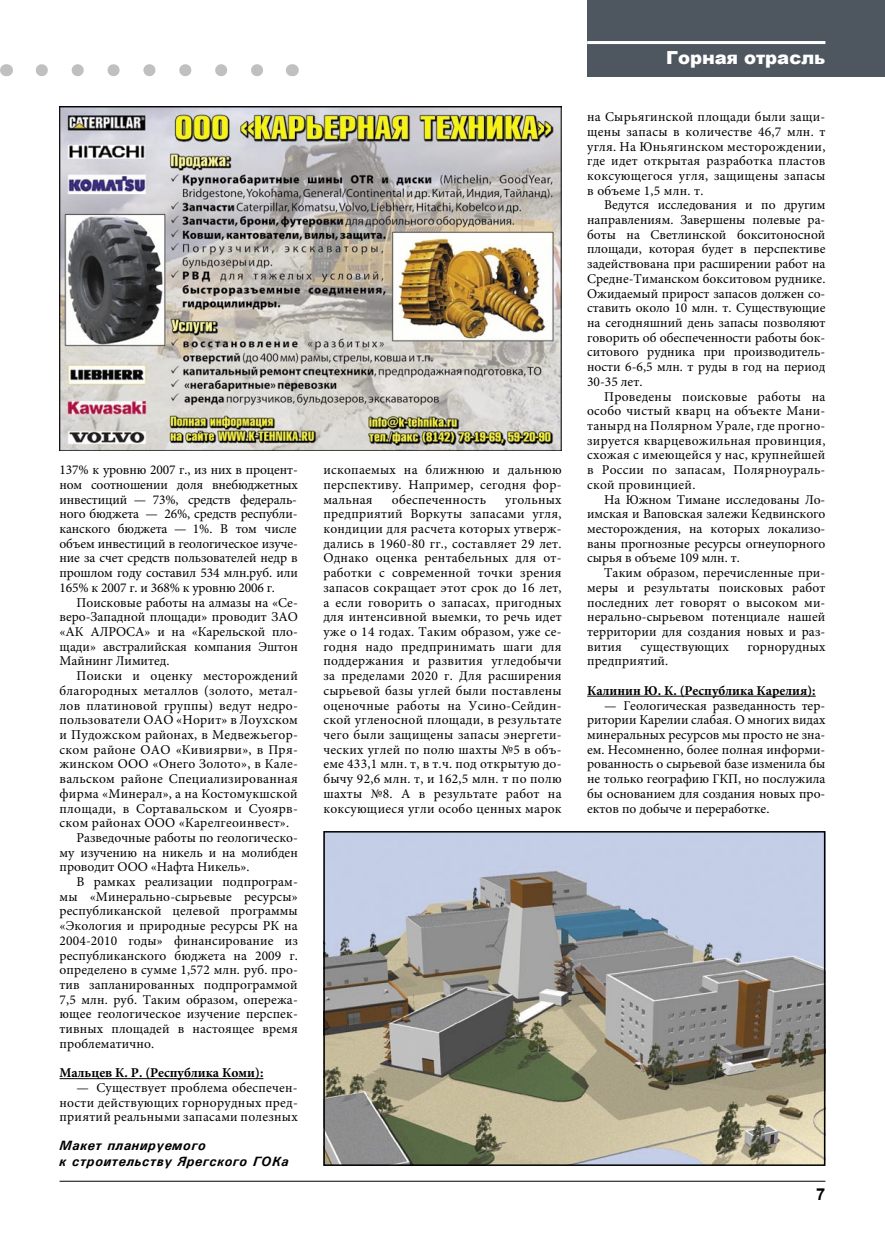
<style>
.page{position:relative;width:885px;height:1234px;background:#fff}
.page>*{position:absolute;margin:0;border:0;box-sizing:border-box;transform-origin:0 0}
.t1{font:900 18px "Arial";color:#fff}
.t2{font:700 16.5px "Arial";color:#000}
.PV_osn_M-9{font:13.5px/14.7px "Minion Pro";letter-spacing:.01em;color:#000;text-align:justify}
.PV_osn_M-9-2{font:700 13.5px "Minion Pro";color:#000}
.PV_news_Un{font:italic 700 13.5px "Univers Cyr";letter-spacing:.05em;color:#000}
</style>
<div class="page">
<hr style="left:60px;top:1180px;width:765px;height:1px;background:#000">
<div style="left:587px;top:0;width:297px;height:77px;background:#4e5760"></div>
<hr style="left:587px;top:41px;width:238px;height:3px;background:#fff">
<svg style="left:42px;top:64px;width:221px;height:12px"></svg>
<svg style="left:6px;top:64px;width:1px;height:12px"></svg>
<svg style="left:292px;top:64px;width:1px;height:12px"></svg>
<hr style="left:60px;top:1078px;width:203px;height:1px;background:#000">
<hr style="left:587px;top:695px;width:228px;height:1px;background:#000">
<img style="left:60px;top:106px;width:501px;height:344px">
<img style="left:326px;top:833px;width:496px;height:329px">
<div style="left:323px;top:830px;width:502px;height:335px;border:2px solid #000"></div>
<p class="PV_osn_M-9" style="left:60px;top:463px;width:240px">137% к уровню 2007 г., из них в процент&shy;ном соотношении доля внебюджетных инвестиций — 73%, средств федераль&shy;ного бюджета — 26%, средств республи&shy;канского бюджета — 1%. В том числе объем инвестиций в геологическое изуче&shy;ние за счет средств пользователей недр в прошлом году составил 534 млн.руб. или 165% к 2007 г. и 368% к уровню 2006 г.</p>
<p class="PV_osn_M-9" style="left:60px;top:595px;width:240px;text-indent:17px">Поисковые работы на алмазы на «Се&shy;веро-Западной площади» проводит ЗАО «АК АЛРОСА» и на «Карельской пло&shy;щади» австралийская компания Эштон Майнинг Лимитед.</p>
<p class="PV_osn_M-9" style="left:60px;top:668px;width:240px;text-indent:17px">Поиски и оценку месторождений благородных металлов (золото, метал&shy;лов платиновой группы) ведут недро&shy;пользователи ОАО «Норит» в Лоухском и Пудожском районах, в Медвежьегор&shy;ском районе ОАО «Кивиярви», в Пря&shy;жинском ООО «Онего Золото», в Кале&shy;вальском районе Специализированная фирма «Минерал», а на Костомукшской площади, в Сортавальском и Суоярв&shy;ском районах ООО «Карелгеоинвест».</p>
<p class="PV_osn_M-9" style="left:60px;top:830px;width:240px;text-indent:17px">Разведочные работы по геологическо&shy;му изучению на никель и на молибден проводит ООО «Нафта Никель».</p>
<p class="PV_osn_M-9" style="left:60px;top:874px;width:240px;text-indent:17px">В рамках реализации подпрограм&shy;мы «Минерально-сырьевые ресурсы» республиканской целевой программы «Экология и природные ресурсы РК на 2004-2010 годы» финансирование из республиканского бюджета на 2009 г. определено в сумме 1,572 млн. руб. про&shy;тив запланированных подпрограммой 7,5 млн. руб. Таким образом, опережа&shy;ющее геологическое изучение перспек&shy;тивных площадей в настоящее время проблематично.</p>
<p class="PV_osn_M-9-2" style="left:60px;top:1064px;width:205px">Мальцев К. Р. (Республика Коми):</p>
<p class="PV_osn_M-9" style="left:60px;top:1080px;width:240px;text-indent:17px">— Существует проблема обеспечен&shy;ности действующих горнорудных пред&shy;приятий реальными запасами полезных</p>
<p class="PV_news_Un" style="left:60px;top:1136px;width:148px">Макет планируемого</p>
<p class="PV_news_Un" style="left:60px;top:1152px;width:231px">к строительству Ярегского ГОКа</p>
<p class="PV_osn_M-9" style="left:323px;top:463px;width:240px">ископаемых на ближнюю и дальнюю перспективу. Например, сегодня фор&shy;мальная</p>
<p class="PV_osn_M-9" style="left:392px;top:492px;width:96px">обеспеченность</p>
<p class="PV_osn_M-9" style="left:323px;top:492px;width:240px;text-indent:182px">угольных предприятий Воркуты запасами угля, кондиции для расчета которых утверж&shy;дались в 1960-80 гг., составляет 29 лет.<br>Однако оценка рентабельных для от&shy;работки с современной точки зрения запасов сокращает этот срок до 16 лет, а если говорить о запасах, пригодных для интенсивной выемки, то речь идет уже о 14 годах. Таким образом, уже се&shy;годня надо предпринимать шаги для поддержания и развития угледобычи за пределами 2020 г. Для расширения сырьевой базы углей были поставлены оценочные работы на Усино-Сейдин&shy;ской угленосной площади, в результате чего были защищены запасы энергети&shy;ческих углей по полю шахты №5 в объ&shy;еме 433,1 млн. т, в т.ч. под открытую до&shy;бычу 92,6 млн. т, и 162,5 млн. т по полю шахты №8. А в результате работ на коксующиеся угли особо ценных марок</p>
<h1 class="t1" style="left:666px;top:44px;width:161px">Горная отрасль</h1>
<p class="PV_osn_M-9" style="left:587px;top:110px;width:240px">на Сырьягинской площади были защи&shy;щены запасы в количестве 46,7 млн. т угля. На Юньягинском месторождении, где идет открытая разработка пластов коксующегося угля, защищены запасы в объеме 1,5 млн. т.</p>
<p class="PV_osn_M-9" style="left:587px;top:198px;width:240px;text-indent:17px">Ведутся исследования и по другим направлениям. Завершены полевые ра&shy;боты на Светлинской бокситоносной площади, которая будет в перспективе задействована при расширении работ на Средне-Тиманском бокситовом руднике.<br>Ожидаемый прирост запасов должен со&shy;ставить около 10 млн. т. Существующие на сегодняшний день запасы позволяют говорить об обеспеченности работы бок&shy;ситового рудника при производитель&shy;ности 6-6,5 млн. т руды в год на период 30-35 лет.</p>
<p class="PV_osn_M-9" style="left:587px;top:389px;width:240px;text-indent:17px">Проведены поисковые работы на особо чистый кварц на объекте Мани&shy;танырд на Полярном Урале, где прогно&shy;зируется кварцевожильная провинция, схожая с имеющейся у нас, крупнейшей в России по запасам, Полярноураль&shy;ской провинцией.</p>
<p class="PV_osn_M-9" style="left:587px;top:492px;width:240px;text-indent:17px">На Южном Тимане исследованы Ло&shy;имская и Ваповская залежи Кедвинского месторождения, на которых локализо&shy;ваны прогнозные ресурсы огнеупорного сырья в объеме 109 млн. т.</p>
<p class="PV_osn_M-9" style="left:587px;top:566px;width:240px;text-indent:17px">Таким образом, перечисленные при&shy;меры и результаты поисковых работ последних лет говорят о высоком ми&shy;нерально-сырьевом потенциале нашей территории для создания новых и раз&shy;вития</p>
<p class="PV_osn_M-9" style="left:640px;top:639px;width:90px">существующих</p>
<p class="PV_osn_M-9" style="left:747px;top:639px;width:79px">горнорудных</p>
<p class="PV_osn_M-9" style="left:587px;top:654px;width:83px">предприятий.</p>
<p class="PV_osn_M-9-2" style="left:587px;top:682px;width:230px">Калинин Ю. К. (Республика Карелия):</p>
<p class="PV_osn_M-9" style="left:587px;top:698px;width:240px;text-indent:17px">— Геологическая разведанность тер&shy;ритории Карелии слабая. О многих видах минеральных ресурсов мы просто не зна&shy;ем. Несомненно, более полная информи&shy;рованность о сырьевой базе изменила бы не только географию ГКП, но послужила бы основанием для создания новых про&shy;ектов по добыче и переработке.</p>
<p class="t2" style="left:816px;top:1182px;width:11px">7</p>
</div>
